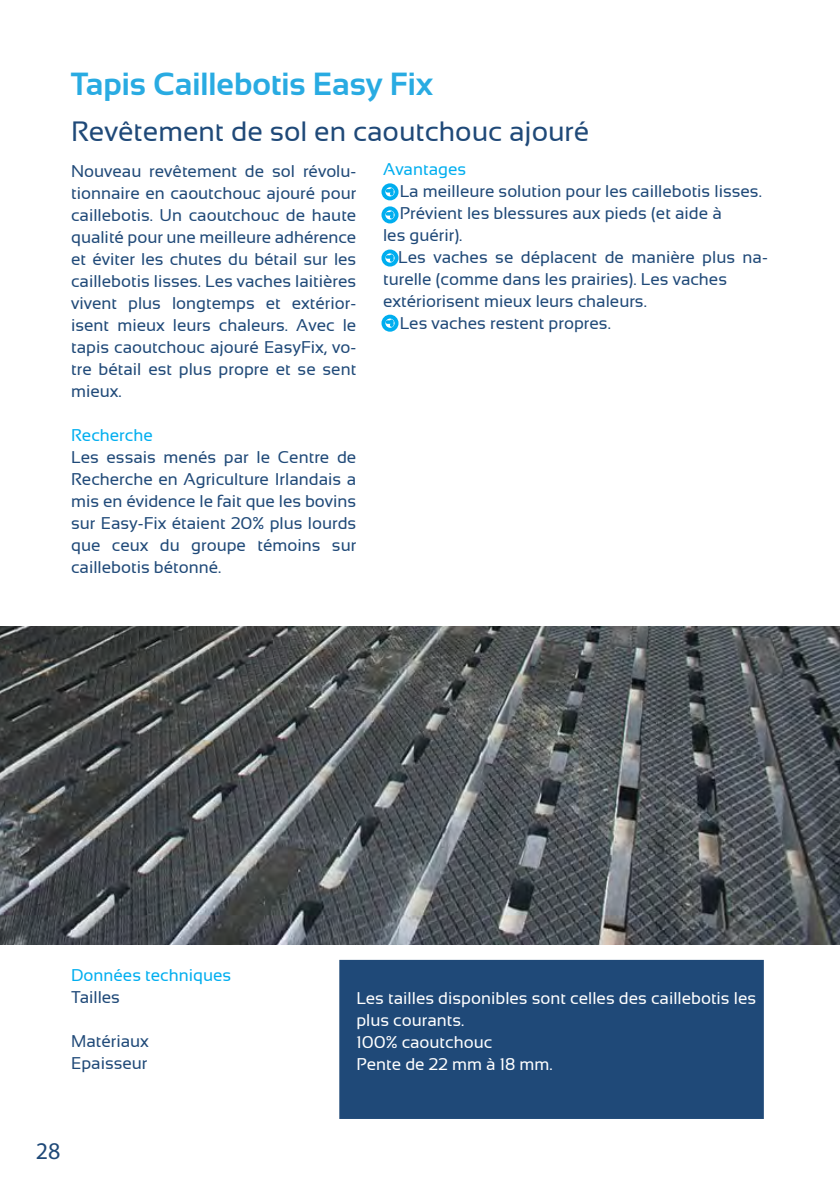
<style>
.page{position:relative;width:840px;height:1191px;background:#fff}
.page>*{position:absolute;margin:0;border:0;box-sizing:border-box;transform-origin:0 0}
.Text{font:700 32px "Sansation";color:#29abe2}
.t1{font:28px "Sansation";color:#1f4978}
.t2{font:24px "Myriad Pro";color:#1f4978}
.t3{font:17px/22px "Sansation";color:#1f4978;text-align:justify}
.t4{font:17px/22px "Sansation";color:#fff}
.t5{font:17px "Sansation";color:#00aeef}
.s1{font-style:inherit}
</style>
<div class="page">
<img style="left:0;top:627px;width:839px;height:317px">
<div style="left:339px;top:960px;width:424px;height:159px;background:#1f4978"></div>
<div style="left:381px;top:183px;width:17px;height:17px;border:4px solid #00aeef;border-radius:50%"></div>
<svg style="left:387px;top:189px;width:6px;height:5px"></svg>
<div style="left:381px;top:206px;width:17px;height:17px;border:4px solid #00aeef;border-radius:50%"></div>
<svg style="left:387px;top:212px;width:6px;height:5px"></svg>
<div style="left:381px;top:249px;width:17px;height:17px;border:4px solid #00aeef;border-radius:50%"></div>
<svg style="left:387px;top:255px;width:6px;height:5px"></svg>
<div style="left:381px;top:315px;width:17px;height:17px;border:4px solid #00aeef;border-radius:50%"></div>
<svg style="left:387px;top:320px;width:6px;height:5px"></svg>
<p class="Text" style="left:71px;top:66px;width:363px">Tapis Caillebotis Easy Fix</p>
<p class="t1" style="left:71px;top:115px;width:519px">Revêtement de sol en caoutchouc ajouré</p>
<p class="t3" style="left:71px;top:160px;width:286px">Nouveau revêtement de sol révolu<span class="s1">‐ </span>tionnaire en caoutchouc ajouré pour caillebotis. Un caoutchouc de haute qualité pour une meilleure adhérence et éviter les chutes du bétail sur les caillebotis lisses. Les vaches laitières vivent plus longtemps et extérior<span class="s1">‐ </span>isent mieux leurs chaleurs. Avec le tapis caoutchouc ajouré EasyFix, vo<span class="s1">‐ </span>tre bétail est plus propre et se sent mieux.</p>
<p class="t5" style="left:71px;top:425px;width:83px">Recherche</p>
<p class="t3" style="left:71px;top:446px;width:286px">Les essais menés par le Centre de Recherche en Agriculture Irlandais a mis en évidence le fait que les bovins sur Easy<span class="s1">‐Fix</span> étaient 20% plus lourds que ceux du groupe témoins sur caillebotis bétonné.</p>
<p class="t5" style="left:383px;top:160px;width:84px">Avantages</p>
<p class="t3" style="left:399px;top:180px;width:363px">La meilleure solution pour les caillebotis lisses.</p>
<p class="t3" style="left:399px;top:202px;width:323px">Prévient les blessures aux pieds (et aide à</p>
<p class="t3" style="left:383px;top:224px;width:81px">les guérir).</p>
<p class="t3" style="left:383px;top:246px;width:386px;text-align:left;text-indent:15px">Les vaches se déplacent de manière plus na<span class="s1">‐ </span>turelle (comme dans les prairies). Les vaches extériorisent mieux leurs chaleurs.</p>
<p class="t3" style="left:399px;top:312px;width:212px">Les vaches restent propres.</p>
<p class="t5" style="left:71px;top:966px;width:161px">Données techniques</p>
<p class="t3" style="left:71px;top:986px;width:50px">Tailles</p>
<p class="t3" style="left:71px;top:1030px;width:79px">Matériaux</p>
<p class="t3" style="left:71px;top:1052px;width:78px">Epaisseur</p>
<p class="t2" style="left:36px;top:1136px;width:26px">28</p>
<p class="t4" style="left:356px;top:987px;width:401px">Les tailles disponibles sont celles des caillebotis les plus courants.</p>
<p class="t4" style="left:356px;top:1031px;width:137px">100% caoutchouc</p>
<p class="t4" style="left:356px;top:1053px;width:198px">Pente de 22 mm à 18 mm.</p>
</div>
